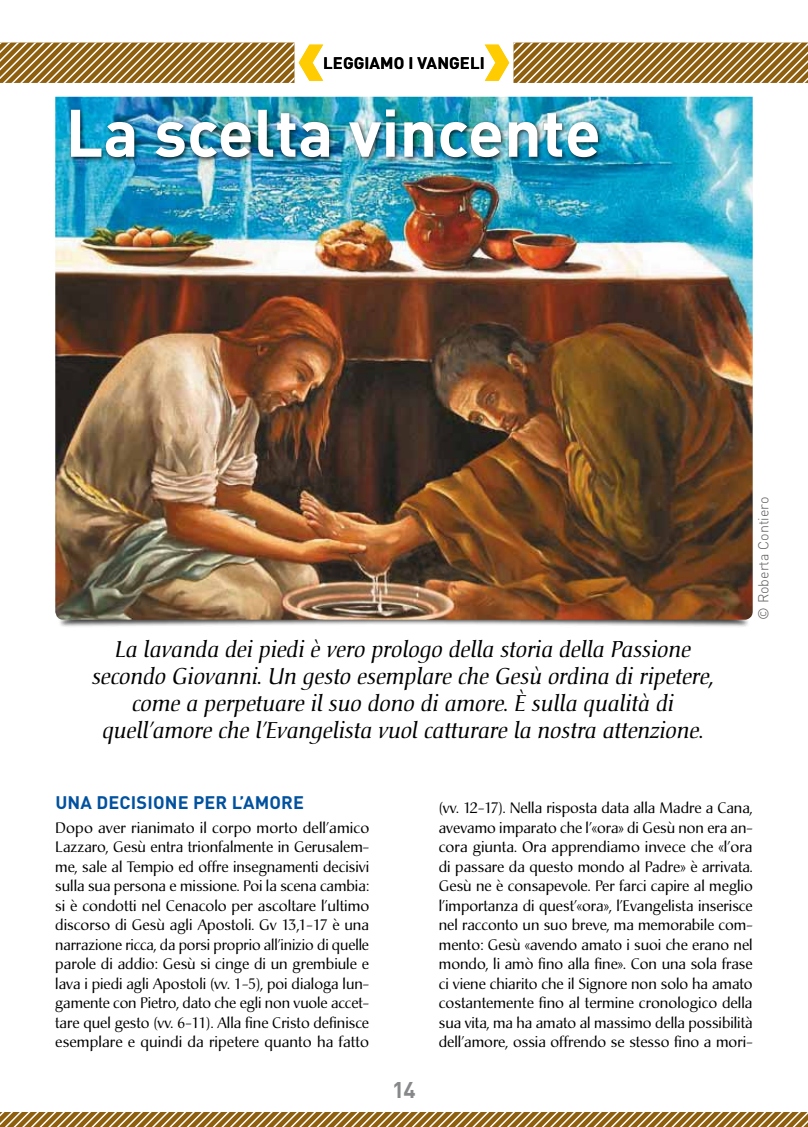
<style>
.page{position:relative;width:808px;height:1127px;background:#fff}
.page>*{position:absolute;margin:0;border:0;box-sizing:border-box;transform-origin:0 0}
.t1{font:700 66px "DIN Pro";color:#fff}
.t2{font:italic 22.5px/27px "Christiana";color:#000;text-align:center}
.t3{font:700 22.5px "DIN Pro";color:#87888a}
.t4{font:700 18px "DIN Pro";letter-spacing:.01em;color:#00519e}
.t5{font:700 16.5px "DIN Pro";letter-spacing:.01em;color:#000}
.t6{font:15px/19.5px "Christiana";color:#000;text-align:justify}
.t7{font:300 14.25px "DIN Pro";color:#58585a}
</style>
<div class="page">
<div style="left:57px;top:489px;width:693px;height:139px;background:#000;opacity:.75"></div>
<img style="left:55px;top:97px;width:698px;height:523px">
<div style="left:68px;top:107px;width:536px;height:56px;background:#000;opacity:.75"></div>
<svg style="left:0;top:1112px;width:808px;height:15px;background:#a98549"></svg>
<svg style="left:0;top:43px;width:323px;height:40px;background:#b18e4f"></svg>
<svg style="left:485px;top:43px;width:323px;height:40px;background:#b18e4f"></svg>
<p class="t5" style="left:323px;top:52px;width:163px">LEGGIAMO I VANGELI</p>
<h1 class="t1" style="left:65px;top:88px;width:537px">LA SCELTA VINCENTE</h1>
<p class="t2" style="left:93px;top:636px;width:623px">La lavanda dei piedi è vero prologo della storia della Passione secondo Giovanni. Un gesto esemplare che Gesù ordina di ripetere, come a perpetuare il suo dono di amore. È sulla qualità di quell’amore che l’Evangelista vuol catturare la nostra attenzione.</p>
<p class="t7" style="left:754px;top:620px;width:124px;rotate:-90deg">© Roberta Contiero</p>
<p class="t4" style="left:55px;top:790px;width:250px">UNA DECISIONE PER L’AMORE</p>
<p class="t6" style="left:55px;top:818px;width:316px">Dopo aver rianimato il corpo morto dell’amico Lazzaro, Gesù entra trionfalmente in Gerusalem&shy;me, sale al Tempio ed offre insegnamenti decisivi sulla sua persona e missione. Poi la scena cambia: si è condotti nel Cenacolo per ascoltare l’ultimo discorso di Gesù agli Apostoli. Gv 13,1-17 è una narrazione ricca, da porsi proprio all’inizio di quelle parole di addio: Gesù si cinge di un grembiule e lava i piedi agli Apostoli (vv. 1-5), poi dialoga lun&shy;gamente con Pietro, dato che egli non vuole accet&shy;tare quel gesto (vv. 6-11). Alla fine Cristo definisce esemplare e quindi da ripetere quanto ha fatto</p>
<h2 class="t3" style="left:392px;top:1075px;width:25px">14</h2>
<p class="t6" style="left:439px;top:798px;width:315px">(vv. 12-17). Nella risposta data alla Madre a Cana, avevamo imparato che l’«ora» di Gesù non era an&shy;cora giunta. Ora apprendiamo invece che «l’ora di passare da questo mondo al Padre» è arrivata.<br>Gesù ne è consapevole. Per farci capire al meglio l’importanza di quest’«ora», l’Evangelista inserisce nel racconto un suo breve, ma memorabile com&shy;mento: Gesù «avendo amato i suoi che erano nel mondo, li amò fino alla fine». Con una sola frase ci viene chiarito che il Signore non solo ha amato costantemente fino al termine cronologico della sua vita, ma ha amato al massimo della possibilità dell’amore, ossia offrendo se stesso fino a mori-</p>
</div>
